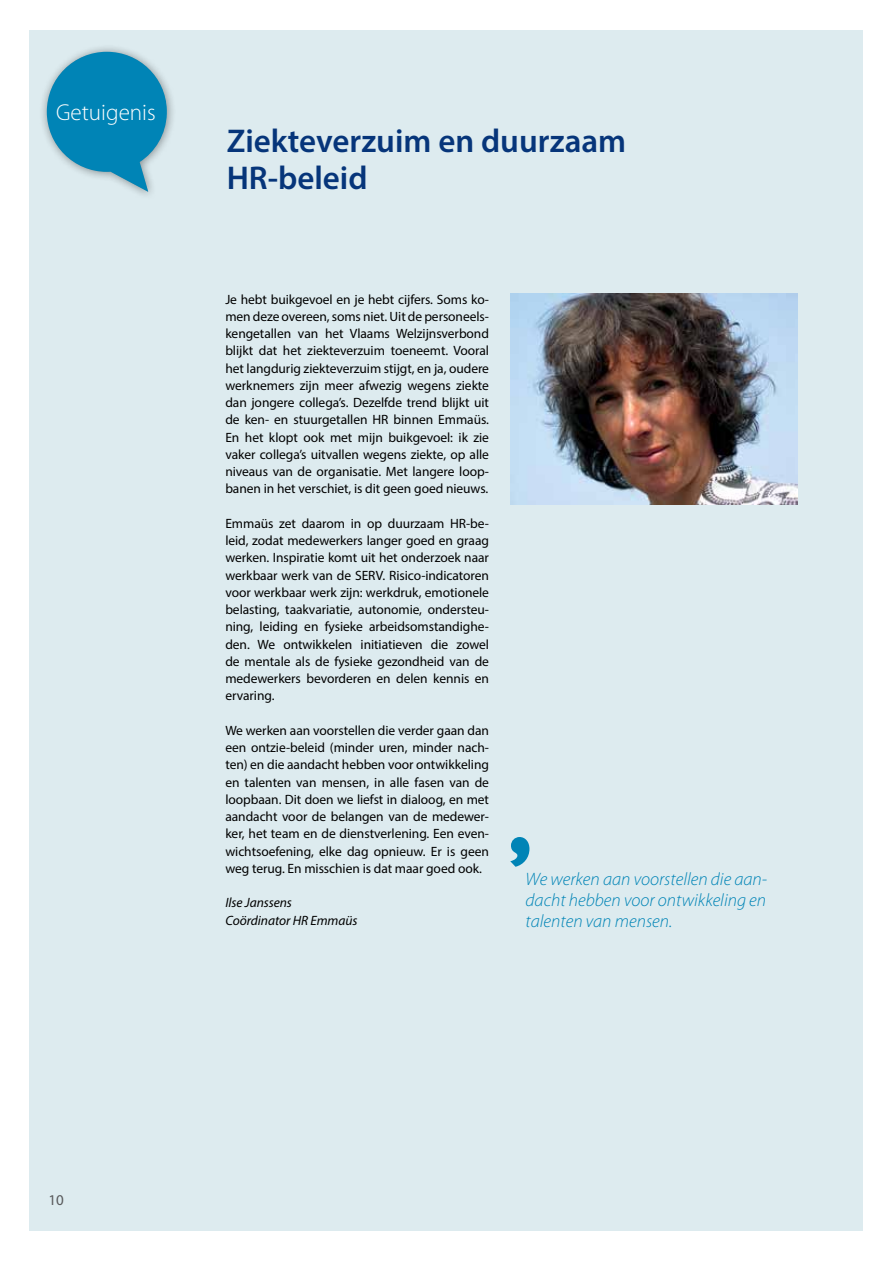
<style>
.page{position:relative;width:893px;height:1263px;background:#fff}
.page>*{position:absolute;margin:0;border:0;box-sizing:border-box;transform-origin:0 0}
.t1{font:600 33px/37.5px "Myriad Pro";color:#06357a}
.t2{font:300 23.1px "Myriad Pro";color:#fff}
.t3{font:italic 300 18px/21px "Myriad Pro";color:#0084b6;text-align:justify}
.t4{font:15px "Myriad Pro";color:#58595b}
.t5{font:13.5px/17.2px "Myriad Pro";letter-spacing:-.005em;color:#000;text-align:justify}
.t6{font:italic 13.5px/17.2px "Myriad Pro";letter-spacing:-.005em;color:#000}
</style>
<div class="page">
<div style="left:30px;top:30px;width:833px;height:1200px;background:#ddebef"></div>
<div style="left:38px;top:43px;width:139px;height:157px;background:#000;opacity:.4"></div>
<svg style="left:47px;top:52px;width:120px;height:140px"></svg>
<svg style="left:510px;top:837px;width:19px;height:30px"></svg>
<img style="left:510px;top:293px;width:288px;height:212px">
<h2 class="t2" style="left:56px;top:98px;width:101px">Getuigenis</h2>
<h1 class="t1" style="left:227px;top:121px;width:401px">Ziekteverzuim en duurzaam<br>HR-beleid</h1>
<p class="t5" style="left:225px;top:290px;width:265px">Je hebt buikgevoel en je hebt cijfers. Soms ko&shy;men deze overeen, soms niet. Uit de personeels&shy;kengetallen van het Vlaams Welzijnsverbond blijkt dat het ziekteverzuim toeneemt. Vooral het langdurig ziekteverzuim stijgt, en ja, oudere werknemers zijn meer afwezig wegens ziekte dan jongere collega’s. Dezelfde trend blijkt uit de ken- en stuurgetallen HR binnen Emmaüs.<br>En het klopt ook met mijn buikgevoel: ik zie vaker collega’s uitvallen wegens ziekte, op alle niveaus van de organisatie. Met langere loop&shy;banen in het verschiet, is dit geen goed nieuws.</p>
<p class="t5" style="left:225px;top:514px;width:265px">Emmaüs zet daarom in op duurzaam HR-be&shy;leid, zodat medewerkers langer goed en graag werken. Inspiratie komt uit het onderzoek naar werkbaar werk van de SERV. Risico-indicatoren voor werkbaar werk zijn: werkdruk, emotionele belasting, taakvariatie, autonomie, ondersteu&shy;ning, leiding en fysieke arbeidsomstandighe&shy;den. We ontwikkelen initiatieven die zowel de mentale als de fysieke gezondheid van de medewerkers bevorderen en delen kennis en ervaring.</p>
<p class="t5" style="left:225px;top:721px;width:265px">We werken aan voorstellen die verder gaan dan een ontzie-beleid (minder uren, minder nach&shy;ten) en die aandacht hebben voor ontwikkeling en talenten van mensen, in alle fasen van de loopbaan. Dit doen we liefst in dialoog, en met aandacht voor de belangen van de medewer&shy;ker, het team en de dienstverlening. Een even&shy;wichtsoefening, elke dag opnieuw. Er is geen weg terug. En misschien is dat maar goed ook.</p>
<p class="t6" style="left:225px;top:894px;width:134px">Ilse Janssens<br>Coördinator HR Emmaüs</p>
<h3 class="t3" style="left:526px;top:869px;width:243px">We werken aan voorstellen die aan&shy;dacht hebben voor ontwikkeling en talenten van mensen.</h3>
<p class="t4" style="left:48px;top:1190px;width:17px">10</p>
</div>
